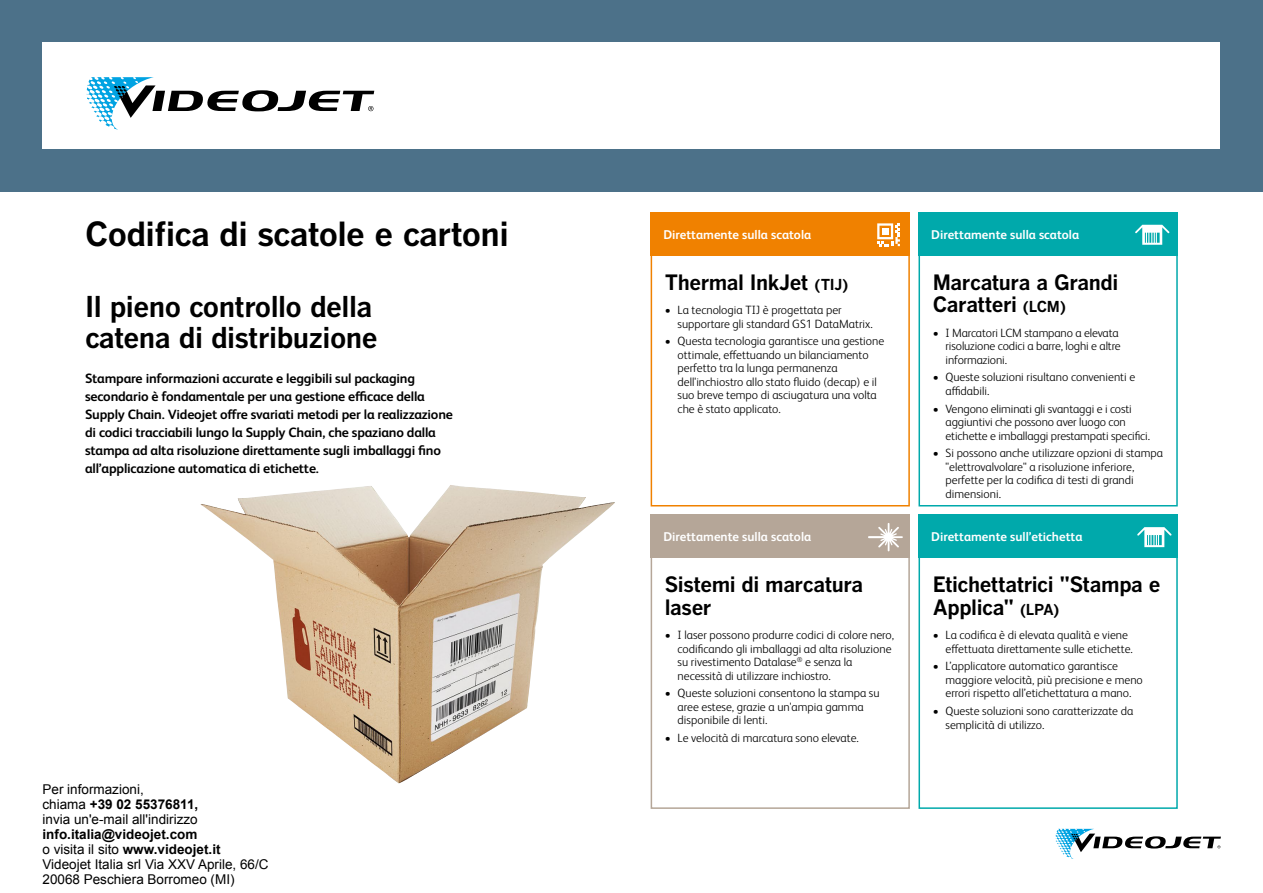
<style>
.page{position:relative;width:1263px;height:893px;background:#fff}
.page>*{position:absolute;margin:0;border:0;box-sizing:border-box;transform-origin:0 0}
.t1{font:700 33px "Benton Gothic";letter-spacing:-.02em;color:#000}
.t2{font:700 28.5px/31.5px "Benton Gothic";letter-spacing:-.02em;color:#000}
.t3{font:700 21px/22.5px "Benton Gothic";letter-spacing:-.025em;color:#000}
.t4{font:700 13.5px/18px "FS Albert Pro";letter-spacing:-.015em;color:#000}
.t5{font:13.5px/15px "Arial";color:#000}
.t6{font:700 12.75px "FS Albert Pro";color:#fff}
.t7{font:300 12px/13.5px "FS Albert Pro";color:#000}
.s1{font-weight:700}
.s2{font-size:15px}
</style>
<div class="page">
<div style="left:0;top:0;width:1263px;height:191px;background:#4c7189"></div>
<div style="left:43px;top:43px;width:1177px;height:106px;background:#fff"></div>
<div style="left:918px;top:515px;width:260px;height:294px;border:2px solid #00a9ab"></div>
<div style="left:918px;top:515px;width:260px;height:43px;background:#00a9ab"></div>
<svg style="left:1137px;top:527px;width:34px;height:20px"></svg>
<div style="left:651px;top:212px;width:259px;height:294px;border:2px solid #f08100"></div>
<div style="left:651px;top:212px;width:259px;height:43px;background:#f08100"></div>
<svg style="left:877px;top:223px;width:23px;height:23px"></svg>
<div style="left:918px;top:212px;width:260px;height:294px;border:2px solid #00a9ab"></div>
<div style="left:918px;top:212px;width:260px;height:43px;background:#00a9ab"></div>
<svg style="left:1135px;top:225px;width:34px;height:20px"></svg>
<div style="left:651px;top:515px;width:259px;height:294px;border:2px solid #b5a698"></div>
<div style="left:651px;top:515px;width:259px;height:43px;background:#b5a698"></div>
<svg style="left:868px;top:523px;width:35px;height:28px"></svg>
<img style="left:200px;top:485px;width:415px;height:298px">
<svg style="left:1055px;top:829px;width:166px;height:30px"></svg>
<svg style="left:87px;top:77px;width:287px;height:53px"></svg>
<h1 class="t1" style="left:85px;top:214px;width:425px">Codifica di scatole e cartoni</h1>
<h2 class="t2" style="left:85px;top:291px;width:294px">Il pieno controllo della catena di distribuzione</h2>
<p class="t4" style="left:85px;top:369px;width:369px">Stampare informazioni accurate e leggibili sul packaging secondario è fondamentale per una gestione efficace della Supply Chain. Videojet offre svariati metodi per la realizzazione di codici tracciabili lungo la Supply Chain, che spaziano dalla stampa ad alta risoluzione direttamente sugli imballaggi fino all’applicazione automatica di etichette.</p>
<p class="t5" style="left:43px;top:782px;width:157px">Per informazioni,<br>chiama <span class="s1">+39 02 55376811, </span>invia un'e-mail all'indirizzo</p>
<p class="t5" style="left:43px;top:827px;width:228px"><span class="s1">info.italia@videojet.com<br></span>o visita il sito <span class="s1">www.videojet.it </span>Videojet Italia srl Via XXV Aprile, 66/C 20068 Peschiera Borromeo (MI)</p>
<p class="t6" style="left:663px;top:225px;width:149px">Direttamente sulla scatola</p>
<h3 class="t3" style="left:665px;top:271px;width:185px">Thermal InkJet <span class="s2">(TIJ)</span></h3>
<p class="t7" style="left:678px;top:303px;width:196px;text-indent:-13px">• La tecnologia TIJ è progettata per supportare gli standard GS1 DataMatrix.</p>
<p class="t7" style="left:678px;top:334px;width:208px;text-indent:-13px">• Questa tecnologia garantisce una gestione ottimale, effettuando un bilanciamento perfetto tra la lunga permanenza dell'inchiostro allo stato fluido (decap) e il suo breve tempo di asciugatura una volta che è stato applicato.</p>
<p class="t6" style="left:663px;top:528px;width:149px">Direttamente sulla scatola</p>
<h3 class="t3" style="left:665px;top:574px;width:200px">Sistemi di marcatura laser</h3>
<p class="t7" style="left:678px;top:627px;width:218px;text-indent:-13px">• I laser possono produrre codici di colore nero, codificando gli imballaggi ad alta risoluzione su rivestimento Datalase<sup>®</sup> e senza la necessità di utilizzare inchiostro.</p>
<p class="t7" style="left:678px;top:686px;width:203px;text-indent:-13px">• Queste soluzioni consentono la stampa su aree estese, grazie a un'ampia gamma disponibile di lenti.</p>
<p class="t7" style="left:665px;top:730px;width:195px">• Le velocità di marcatura sono elevate.</p>
<p class="t6" style="left:931px;top:225px;width:149px">Direttamente sulla scatola</p>
<h3 class="t3" style="left:933px;top:271px;width:187px">Marcatura a Grandi<br>Caratteri <span class="s2">(LCM)</span></h3>
<p class="t7" style="left:945px;top:325px;width:177px;text-indent:-13px">• I Marcatori LCM stampano a elevata risoluzione codici a barre, loghi e altre informazioni.</p>
<p class="t7" style="left:945px;top:370px;width:191px;text-indent:-13px">• Queste soluzioni risultano convenienti e affidabili.</p>
<p class="t7" style="left:945px;top:401px;width:206px;text-indent:-13px">• Vengono eliminati gli svantaggi e i costi aggiuntivi che possono aver luogo con etichette e imballaggi prestampati specifici.</p>
<p class="t7" style="left:945px;top:446px;width:219px;text-indent:-13px">• Si possono anche utilizzare opzioni di stampa "elettrovalvolare" a risoluzione inferiore, perfette per la codifica di testi di grandi dimensioni.</p>
<p class="t6" style="left:931px;top:528px;width:153px">Direttamente sull’etichetta</p>
<h3 class="t3" style="left:933px;top:574px;width:229px">Etichettatrici "Stampa e<br>Applica" <span class="s2">(LPA)</span></h3>
<p class="t7" style="left:945px;top:627px;width:189px;text-indent:-13px">• La codifica è di elevata qualità e viene effettuata direttamente sulle etichette.</p>
<p class="t7" style="left:945px;top:659px;width:199px;text-indent:-13px">• L’applicatore automatico garantisce maggiore velocità, più precisione e meno errori rispetto all’etichettatura a mano.</p>
<p class="t7" style="left:945px;top:703px;width:189px;text-indent:-13px">• Queste soluzioni sono caratterizzate da semplicità di utilizzo.</p>
</div>
